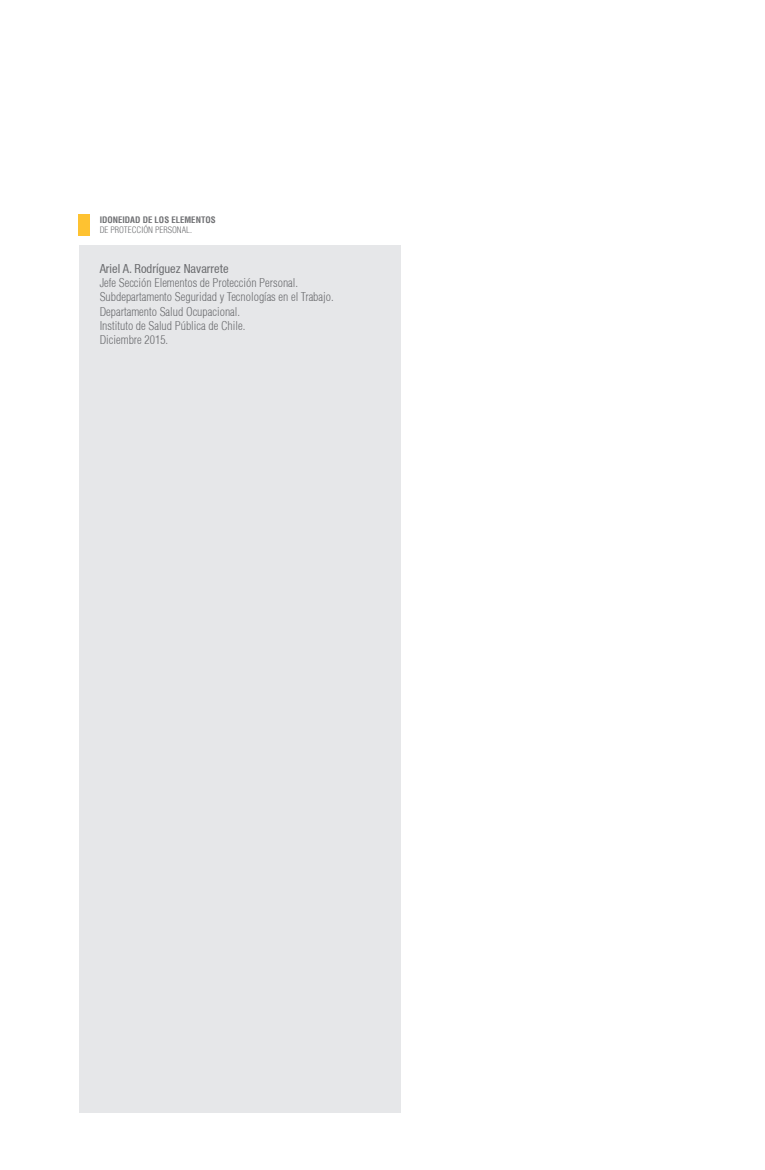
<style>
.page{position:relative;width:765px;height:1170px;background:#fff}
.page>*{position:absolute;margin:0;border:0;box-sizing:border-box;transform-origin:0 0}
.nombre{font:condensed 12.5px "Helvetica 57";color:#6c6d70}
.texto_bajada{font:300 condensed 11.88px "Helvetica";color:#6c6d70}
.titulo_00{font:700 condensed 8.75px "Helvetica";color:#6c6d70}
.titulo_00-2{font:300 condensed 8.75px "Helvetica";color:#6c6d70}
</style>
<div class="page">
<div style="left:79px;top:245px;width:321px;height:868px;background:#e6e7e9"></div>
<div style="left:79px;top:214px;width:11px;height:21px;background:#fec231"></div>
<p class="titulo_00" style="left:100px;top:214px;width:117px">IDONEIDAD DE LOS ELEMENTOS</p>
<p class="titulo_00-2" style="left:100px;top:225px;width:94px">DE PROTECCIÓN PERSONAL.</p>
<p class="nombre" style="left:100px;top:261px;width:130px">Ariel A. Rodríguez Navarrete</p>
<p class="texto_bajada" style="left:100px;top:275px;width:200px">Jefe Sección Elementos de Protección Personal.</p>
<p class="texto_bajada" style="left:100px;top:289px;width:236px">Subdepartamento Seguridad y Tecnologías en el Trabajo.</p>
<p class="texto_bajada" style="left:100px;top:304px;width:142px">Departamento Salud Ocupacional.</p>
<p class="texto_bajada" style="left:100px;top:318px;width:147px">Instituto de Salud Pública de Chile.</p>
<p class="texto_bajada" style="left:100px;top:332px;width:70px">Diciembre 2015.</p>
</div>
